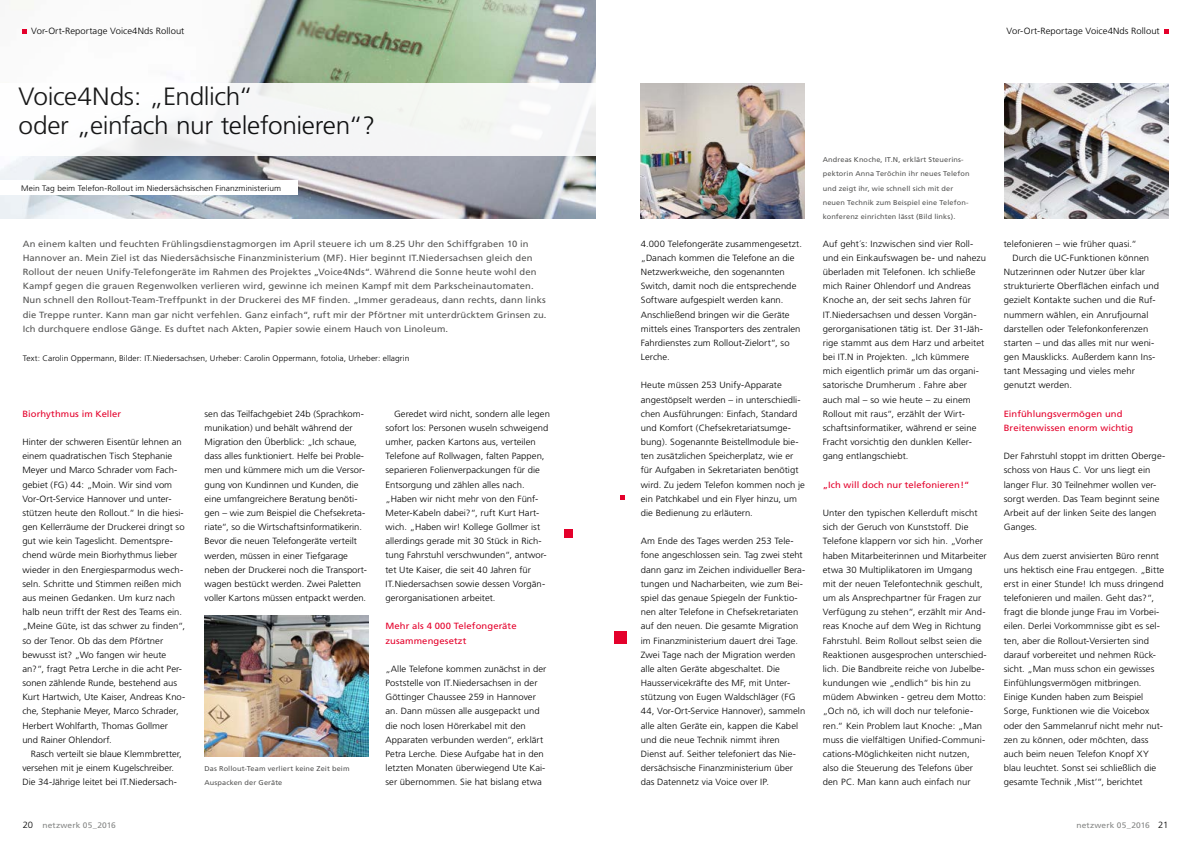
<style>
.page{position:relative;width:1191px;height:842px;background:#fff}
.page>*{position:absolute;margin:0;border:0;box-sizing:border-box;transform-origin:0 0}
.t1{font:300 25px/28.3px "Frutiger";letter-spacing:-.015em;color:#000;scale:1.05 1}
.t2{font:300 9px/14.2px "Frutiger";letter-spacing:.005em;color:#000;scale:1.05 1}
.t3{font:9px/14.2px "Frutiger";letter-spacing:.005em;color:#565655;scale:1.05 1}
.t4{font:9px/14.2px "Frutiger";letter-spacing:.01em;color:#e4002b;scale:1.05 1}
.t5{font:300 8px "Frutiger";letter-spacing:.01em;color:#000;scale:1.05 1}
.t6{font:8px "Frutiger";letter-spacing:.015em;color:#868786;scale:1.05 1}
.t7{font:7px/14.2px "Frutiger";letter-spacing:.015em;color:#565655;scale:1.05 1}
.s1{font-weight:300;font-size:9px;color:#000}
</style>
<div class="page">
<div style="left:615px;top:631px;width:12px;height:12px;background:#e4002b"></div>
<svg style="left:620px;top:496px;width:5px;height:4px"></svg>
<div style="left:564px;top:529px;width:9px;height:9px;background:#e4002b"></div>
<img style="left:0;top:0;width:595px;height:218px">
<div style="left:0;top:83px;width:611px;height:73px;background:#f5f6f7"></div>
<div style="left:0;top:181px;width:298px;height:14px;background:#fff"></div>
<img style="left:641px;top:84px;width:164px;height:134px">
<img style="left:204px;top:615px;width:165px;height:142px">
<img style="left:1004px;top:84px;width:164px;height:134px">
<svg style="left:23px;top:29px;width:4px;height:5px"></svg>
<svg style="left:1164px;top:29px;width:4px;height:5px"></svg>
<p class="t2" style="left:31px;top:24px;width:147px">Vor-Ort-Reportage Voice4Nds Rollout</p>
<p class="t2" style="left:1006px;top:24px;width:147px">Vor-Ort-Reportage Voice4Nds Rollout</p>
<h1 class="t1" style="left:19px;top:83px;width:341px">Voice4Nds: „Endlich“<br>oder „einfach nur telefonieren“?</h1>
<p class="t5" style="left:21px;top:183px;width:249px">Mein Tag beim Telefon-Rollout im Niedersächsischen Finanzministerium</p>
<p class="t3" style="left:23px;top:236px;width:500px">An einem kalten und feuchten Frühlingsdienstagmorgen im April steuere ich um 8.25 Uhr den Schiffgraben 10 in Hannover an. Mein Ziel ist das Niedersächsische Finanzministerium (MF). Hier beginnt IT.Niedersachsen gleich den Rollout der neuen Unify-Telefongeräte im Rahmen des Projektes „Voice4Nds“. Während die Sonne heute wohl den Kampf gegen die grauen Regenwolken verlieren wird, gewinne ich meinen Kampf mit dem Parkscheinautomaten.<br>Nun schnell den Rollout-Team-Treffpunkt in der Druckerei des MF finden. „Immer geradeaus, dann rechts, dann links die Treppe runter. Kann man gar nicht verfehlen. Ganz einfach“, ruft mir der Pförtner mit unterdrücktem Grinsen zu.<br>Ich durchquere endlose Gänge. Es duftet nach Akten, Papier sowie einem Hauch von Linoleum.</p>
<p class="t5" style="left:23px;top:353px;width:370px">Text: Carolin Oppermann, Bilder: IT.Niedersachsen, Urheber: Carolin Oppermann, fotolia, Urheber: ellagrin</p>
<p class="t4" style="left:22px;top:407px;width:96px">Biorhythmus im Keller</p>
<p class="t2" style="left:22px;top:435px;width:157px">Hinter der schweren Eisentür lehnen an einem quadratischen Tisch Stephanie Meyer und Marco Schrader vom Fach&shy;gebiet (FG) 44: „Moin. Wir sind vom Vor-Ort-Service Hannover und unter&shy;stützen heute den Rollout.“ In die hiesi&shy;gen Kellerräume der Druckerei dringt so gut wie kein Tageslicht. Dementspre&shy;chend würde mein Biorhythmus lieber wieder in den Energiesparmodus wech&shy;seln. Schritte und Stimmen reißen mich aus meinen Gedanken. Um kurz nach halb neun trifft der Rest des Teams ein. „Meine Güte, ist das schwer zu finden“, so der Tenor. Ob das dem Pförtner bewusst ist? „Wo fangen wir heute an?“, fragt Petra Lerche in die acht Per&shy;sonen zählende Runde, bestehend aus Kurt Hartwich, Ute Kaiser, Andreas Kno&shy;che, Stephanie Meyer, Marco Schrader, Herbert Wohlfarth, Thomas Gollmer und Rainer Ohlendorf.</p>
<p class="t2" style="left:22px;top:747px;width:153px;text-indent:9px">Rasch verteilt sie blaue Klemmbretter, versehen mit je einem Kugelschreiber.<br>Die 34-Jährige leitet bei IT.Niedersach-</p>
<p class="t2" style="left:205px;top:407px;width:156px">sen das Teilfachgebiet 24b (Sprachkom&shy;munikation) und behält während der Migration den Überblick: „Ich schaue, dass alles funktioniert. Helfe bei Proble&shy;men und kümmere mich um die Versor&shy;gung von Kundinnen und Kunden, die eine umfangreichere Beratung benöti&shy;gen – wie zum Beispiel die Chefsekreta&shy;riate“, so die Wirtschaftsinformatikerin.<br>Bevor die neuen Telefongeräte verteilt werden, müssen in einer Tiefgarage neben der Druckerei noch die Transport&shy;wagen bestückt werden. Zwei Paletten voller Kartons müssen entpackt werden.</p>
<p class="t2" style="left:385px;top:407px;width:158px;text-indent:9px">Geredet wird nicht, sondern alle legen sofort los: Personen wuseln schweigend umher, packen Kartons aus, verteilen Telefone auf Rollwagen, falten Pappen, separieren Folienverpackungen für die Entsorgung und zählen alles nach. „Haben wir nicht mehr von den Fünf-Meter-Kabeln dabei?“, ruft Kurt Hart&shy;wich. „Haben wir! Kollege Gollmer ist allerdings gerade mit 30 Stück in Rich&shy;tung Fahrstuhl verschwunden“, antwor&shy;tet Ute Kaiser, die seit 40 Jahren für IT.Niedersachsen sowie dessen Vorgän&shy;gerorganisationen arbeitet.</p>
<p class="t4" style="left:385px;top:619px;width:126px">Mehr als 4 000 Telefongeräte zusammengesetzt</p>
<p class="t2" style="left:385px;top:662px;width:155px">„Alle Telefone kommen zunächst in der Poststelle von IT.Niedersachsen in der Göttinger Chaussee 259 in Hannover an. Dann müssen alle ausgepackt und die noch losen Hörerkabel mit den Apparaten verbunden werden“, erklärt Petra Lerche. Diese Aufgabe hat in den letzten Monaten überwiegend Ute Kai&shy;ser übernommen. Sie hat bislang etwa</p>
<p class="t7" style="left:204px;top:762px;width:140px">Das Rollout-Team verliert keine Zeit beim<br>Auspacken der Geräte</p>
<p class="t2" style="left:641px;top:237px;width:155px">4.000 Telefongeräte zusammengesetzt. „Danach kommen die Telefone an die Netzwerkweiche, den sogenannten Switch, damit noch die entsprechende Software aufgespielt werden kann.<br>Anschließend bringen wir die Geräte mittels eines Transporters des zentralen Fahrdienstes zum Rollout-Zielort“, so Lerche.</p>
<p class="t2" style="left:641px;top:378px;width:158px">Heute müssen 253 Unify-Apparate angestöpselt werden – in unterschiedli&shy;chen Ausführungen: Einfach, Standard und Komfort (Chefsekretariatsumge&shy;bung). Sogenannte Beistellmodule bie&shy;ten zusätzlichen Speicherplatz, wie er für Aufgaben in Sekretariaten benötigt wird. Zu jedem Telefon kommen noch je ein Patchkabel und ein Flyer hinzu, um die Bedienung zu erläutern.</p>
<p class="t2" style="left:641px;top:534px;width:158px">Am Ende des Tages werden 253 Tele&shy;fone angeschlossen sein. Tag zwei steht dann ganz im Zeichen individueller Bera&shy;tungen und Nacharbeiten, wie zum Bei&shy;spiel das genaue Spiegeln der Funktio&shy;nen alter Telefone in Chefsekretariaten auf den neuen. Die gesamte Migration im Finanzministerium dauert drei Tage.<br>Zwei Tage nach der Migration werden alle alten Geräte abgeschaltet. Die Hausservicekräfte des MF, mit Unter&shy;stützung von Eugen Waldschläger (FG 44, Vor-Ort-Service Hannover), sammeln alle alten Geräte ein, kappen die Kabel und die neue Technik nimmt ihren Dienst auf. Seither telefoniert das Nie&shy;dersächsische Finanzministerium über das Datennetz via Voice over IP.</p>
<p class="t7" style="left:822px;top:153px;width:141px">Andreas Knoche, IT.N, erklärt Steuerins&shy;pektorin Anna Teröchin ihr neues Telefon und zeigt ihr, wie schnell sich mit der neuen Technik zum Beispiel eine Telefon&shy;konferenz einrichten lässt (Bild links).</p>
<p class="t2" style="left:822px;top:237px;width:157px">Auf geht´s: Inzwischen sind vier Roll&shy;und ein Einkaufswagen be- und nahezu überladen mit Telefonen. Ich schließe mich Rainer Ohlendorf und Andreas Knoche an, der seit sechs Jahren für IT.Niedersachsen und dessen Vorgän&shy;gerorganisationen tätig ist. Der 31-Jäh&shy;rige stammt aus dem Harz und arbeitet bei IT.N in Projekten. „Ich kümmere mich eigentlich primär um das organi&shy;satorische Drumherum . Fahre aber auch mal – so wie heute – zu einem Rollout mit raus“, erzählt der Wirt&shy;schaftsinformatiker, während er seine Fracht vorsichtig den dunklen Keller&shy;gang entlangschiebt.</p>
<p class="t4" style="left:822px;top:477px;width:141px">„Ich will doch nur telefonieren!“</p>
<p class="t2" style="left:822px;top:506px;width:158px">Unter den typischen Kellerduft mischt sich der Geruch von Kunststoff. Die Telefone klappern vor sich hin. „Vorher haben Mitarbeiterinnen und Mitarbeiter etwa 30 Multiplikatoren im Umgang mit der neuen Telefontechnik geschult, um als Ansprechpartner für Fragen zur Verfügung zu stehen“, erzählt mir And&shy;reas Knoche auf dem Weg in Richtung Fahrstuhl. Beim Rollout selbst seien die Reaktionen ausgesprochen unterschied&shy;lich. Die Bandbreite reiche von Jubelbe&shy;kundungen wie „endlich“ bis hin zu müdem Abwinken - getreu dem Motto: „Och nö, ich will doch nur telefonie&shy;ren.“ Kein Problem laut Knoche: „Man muss die vielfältigen Unified-Communi&shy;cations-Möglichkeiten nicht nutzen, also die Steuerung des Telefons über den PC. Man kann auch einfach nur</p>
<p class="t2" style="left:1003px;top:237px;width:128px">telefonieren – wie früher quasi.“</p>
<p class="t2" style="left:1012px;top:251px;width:132px">Durch die UC-Funktionen können</p>
<p class="t2" style="left:1003px;top:265px;width:136px">Nutzerinnen oder Nutzer über klar</p>
<p class="t2" style="left:1003px;top:279px;width:149px">strukturierte Oberflächen einfach und</p>
<p class="t2" style="left:1003px;top:293px;width:146px">gezielt Kontakte suchen und die Ruf-</p>
<p class="t2" style="left:1003px;top:307px;width:139px">nummern wählen, ein Anrufjournal</p>
<p class="t2" style="left:1003px;top:322px;width:139px">darstellen oder Telefonkonferenzen</p>
<p class="t2" style="left:1003px;top:336px;width:145px">starten – und das alles mit nur weni-</p>
<p class="t2" style="left:1003px;top:350px;width:146px">gen Mausklicks. Außerdem kann Ins-</p>
<p class="t2" style="left:1003px;top:364px;width:126px">tant Messaging und vieles mehr</p>
<p class="t2" style="left:1003px;top:378px;width:66px">genutzt werden.</p>
<p class="t4" style="left:1003px;top:407px;width:125px">Einfühlungsvermögen und<br>Breitenwissen enorm wichtig</p>
<p class="t2" style="left:1003px;top:449px;width:155px">Der Fahrstuhl stoppt im dritten Oberge&shy;schoss von Haus C. Vor uns liegt ein langer Flur. 30 Teilnehmer wollen ver&shy;sorgt werden. Das Team beginnt seine<br>Arbeit auf der linken Seite des langen<br>Ganges.</p>
<p class="t2" style="left:1003px;top:548px;width:154px">Aus dem zuerst anvisierten Büro rennt uns hektisch eine Frau entgegen. „Bitte erst in einer Stunde! Ich muss dringend telefonieren und mailen. Geht das?“, fragt die blonde junge Frau im Vorbei&shy;eilen. Derlei Vorkommnisse gibt es sel&shy;ten, aber die Rollout-Versierten sind darauf vorbereitet und nehmen Rück&shy;sicht. „Man muss schon ein gewisses Einfühlungsvermögen mitbringen.<br>Einige Kunden haben zum Beispiel Sorge, Funktionen wie die Voicebox oder den Sammelanruf nicht mehr nut&shy;zen zu können, oder möchten, dass auch beim neuen Telefon Knopf XY blau leuchtet. Sonst sei schließlich die gesamte Technik ‚Mist’“, berichtet</p>
<p class="t6" style="left:23px;top:820px;width:90px"><span class="s1">20</span> netzwerk 05_2016</p>
<p class="t6" style="left:1076px;top:820px;width:89px">netzwerk 05_2016 <span class="s1">21</span></p>
</div>
